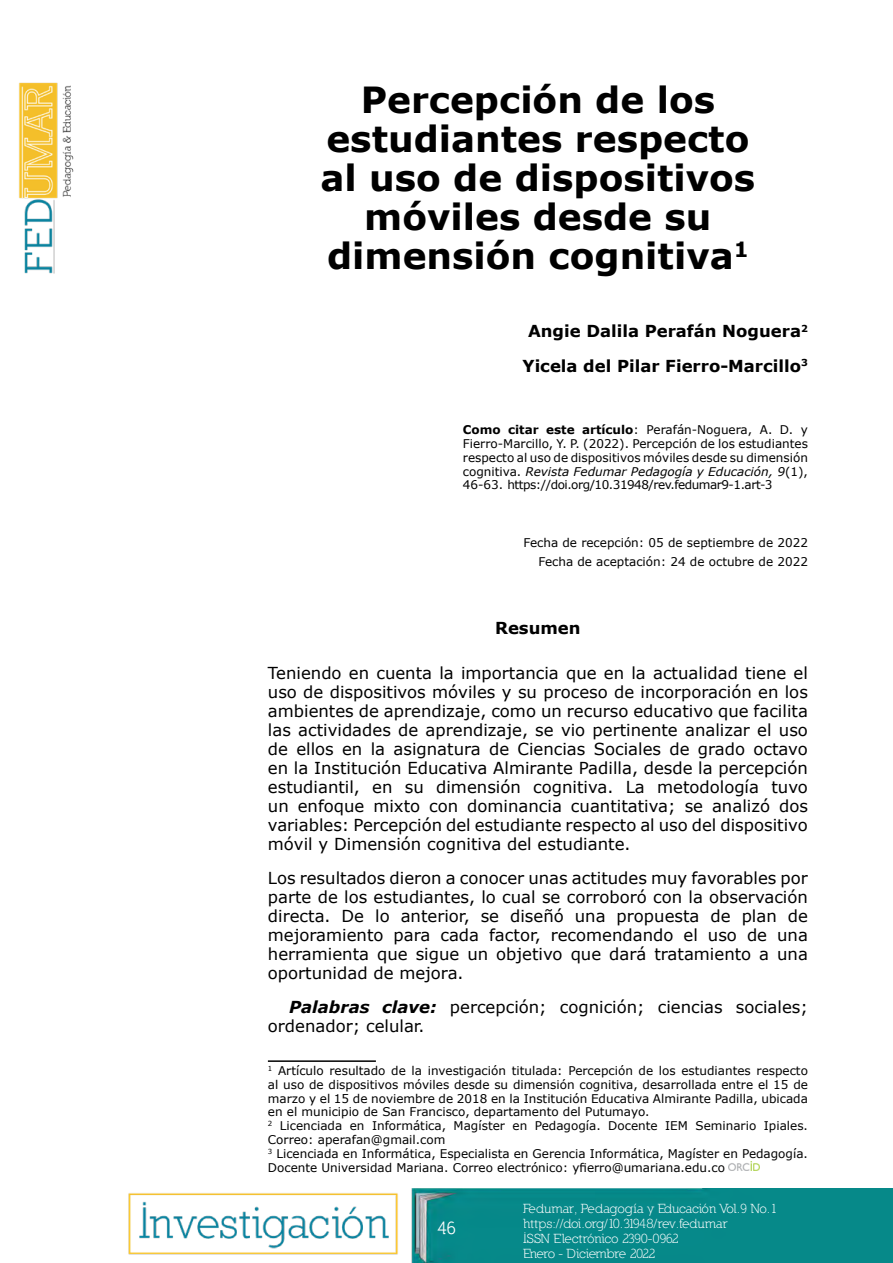
<style>
.page{position:relative;width:893px;height:1263px;background:#fff}
.page>*{position:absolute;margin:0;border:0;box-sizing:border-box;transform-origin:0 0}
.t1{font:700 36px/39px "Verdana";color:#000;text-align:center}
.t2{font:700 18px "Nilland";color:#fff}
.t3{font:16.5px/18.9px "Verdana";color:#000;text-align:justify}
.t4{font:700 16.5px/34.5px "Verdana";color:#000;text-align:center}
.t5{font:13.5px/15px "Nilland";letter-spacing:-.035em;color:#fff}
.t6{font:12px/13.8px "Verdana";color:#000;text-align:justify}
.s1{font-weight:700}
.s2{font-style:italic}
.s3{font-weight:700;font-style:italic}
</style>
<div class="page">
<div style="left:412px;top:1189px;width:481px;height:74px;background:#068989"></div>
<img style="left:19px;top:82px;width:55px;height:192px">
<img style="left:128px;top:1193px;width:270px;height:62px">
<hr style="left:268px;top:1060px;width:108px;height:2px;background:#000">
<img style="left:728px;top:1162px;width:31px;height:9px">
<h1 class="t1" style="left:321px;top:79px;width:436px">Percepción de los estudiantes respecto al uso de dispositivos móviles desde su dimensión cognitiva<sup>1</sup></h1>
<p class="t4" style="left:522px;top:313px;width:287px">Angie Dalila Perafán Noguera<sup>2<br></sup>Yicela del Pilar Fierro-Marcillo<sup>3</sup></p>
<p class="t6" style="left:463px;top:423px;width:347px"><span class="s1">Como citar este artículo</span>: Perafán-Noguera, A. D. y Fierro-Marcillo, Y. P. (2022). Percepción de los estudiantes respecto al uso de dispositivos móviles desde su dimensión cognitiva. <span class="s2">Revista Fedumar Pedagogía y Educación, 9</span>(1), 46-63. https://doi.org/10.31948/rev.fedumar9-1.art-3</p>
<p class="t6" style="left:523px;top:533px;width:286px;line-height:19.5px;text-align:right">Fecha de recepción: 05 de septiembre de 2022<br>Fecha de aceptación: 24 de octubre de 2022</p>
<p class="t4" style="left:495px;top:611px;width:87px">Resumen</p>
<p class="t3" style="left:268px;top:664px;width:542px">Teniendo en cuenta la importancia que en la actualidad tiene el uso de dispositivos móviles y su proceso de incorporación en los ambientes de aprendizaje, como un recurso educativo que facilita las actividades de aprendizaje, se vio pertinente analizar el uso de ellos en la asignatura de Ciencias Sociales de grado octavo en la Institución Educativa Almirante Padilla, desde la percepción estudiantil, en su dimensión cognitiva. La metodología tuvo un enfoque mixto con dominancia cuantitativa; se analizó dos variables: Percepción del estudiante respecto al uso del dispositivo móvil y Dimensión cognitiva del estudiante.</p>
<p class="t3" style="left:268px;top:868px;width:542px">Los resultados dieron a conocer unas actitudes muy favorables por parte de los estudiantes, lo cual se corroboró con la observación directa. De lo anterior, se diseñó una propuesta de plan de mejoramiento para cada factor, recomendando el uso de una herramienta que sigue un objetivo que dará tratamiento a una oportunidad de mejora.</p>
<p class="t3" style="left:268px;top:997px;width:541px;text-indent:21px"><span class="s3">Palabras clave:</span> percepción; cognición; ciencias sociales; ordenador; celular.</p>
<p class="t6" style="left:268px;top:1063px;width:542px;text-align:left"><sup>1</sup> Artículo resultado de la investigación titulada: Percepción de los estudiantes respecto al uso de dispositivos móviles desde su dimensión cognitiva, desarrollada entre el 15 de marzo y el 15 de noviembre de 2018 en la Institución Educativa Almirante Padilla, ubicada en el municipio de San Francisco, departamento del Putumayo.<br><sup>2</sup> Licenciada en Informática, Magíster en Pedagogía. Docente IEM Seminario Ipiales.<br>Correo: aperafan@gmail.com<br><sup>3</sup> Licenciada en Informática, Especialista en Gerencia Informática, Magíster en Pedagogía.<br>Docente Universidad Mariana. Correo electrónico: yfierro@umariana.edu.co</p>
<p class="t2" style="left:438px;top:1217px;width:20px">46</p>
<p class="t5" style="left:523px;top:1201px;width:256px">Fedumar, Pedagogía y Educación Vol.9 No.1 https://doi.org/10.31948/rev.fedumar<br>ISSN Electrónico 2390-0962<br>Enero - Diciembre 2022</p>
</div>
